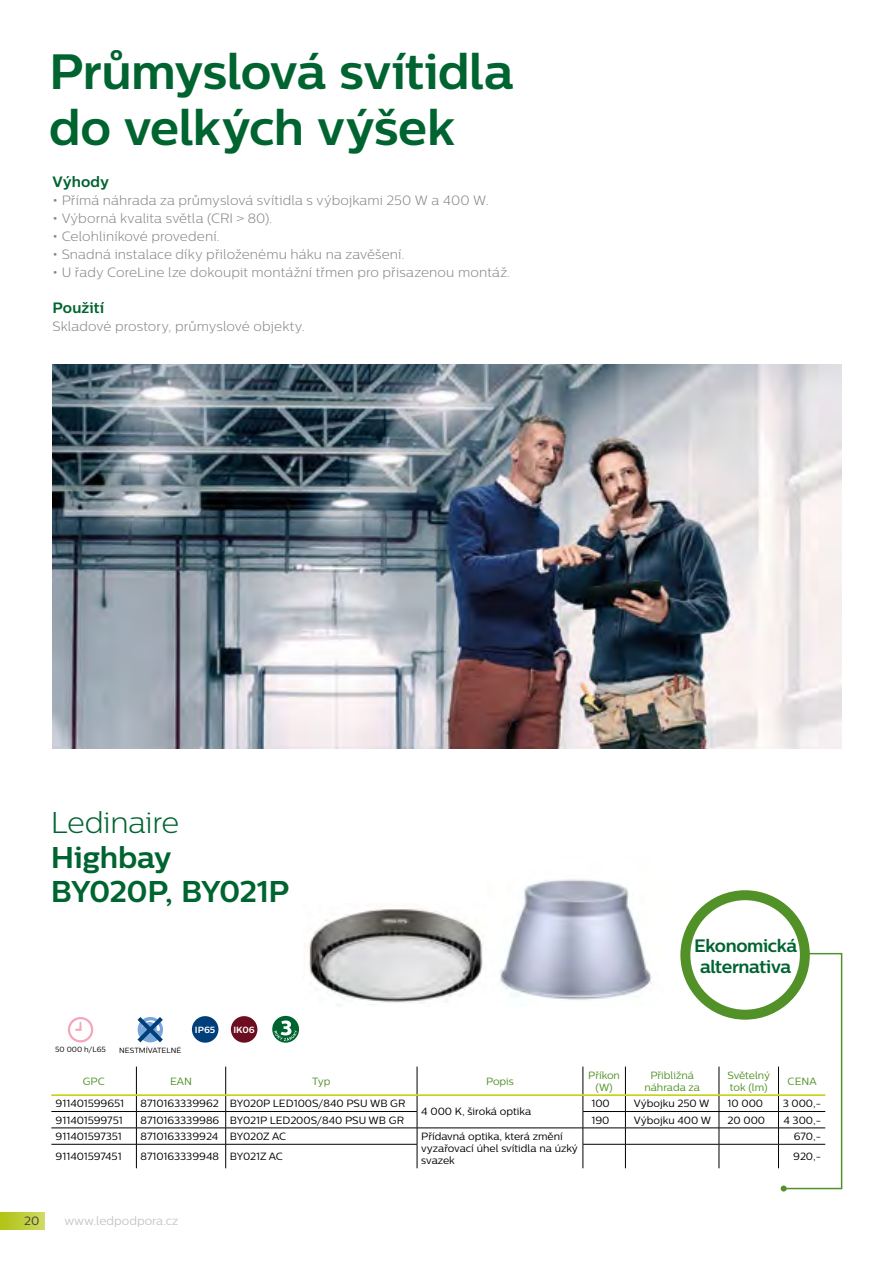
<style>
.page{position:relative;width:893px;height:1263px;background:#fff}
.page>*{position:absolute;margin:0;border:0;box-sizing:border-box;transform-origin:0 0}
.t1{font:700 49.5px/55.5px "Centrale Sans";letter-spacing:-.01em;color:#006430}
.t2{font:700 30px/34.5px "Centrale Sans";letter-spacing:-.015em;color:#006430}
.t3{font:300 30px "Centrale Sans";letter-spacing:-.01em;color:#006430}
.t4{font:700 18px/21px "Centrale Sans";letter-spacing:-.02em;color:#006430;text-align:center}
.t5{font:700 15px "Centrale Sans";letter-spacing:.005em;color:#006430}
.t6{font:300 13.5px "Centrale Sans";letter-spacing:.01em;color:#878787}
.t7{font:12px "Centrale Sans";color:#c6c6c6}
.t8{font:12px "Centrale Sans";color:#3c3c3b}
.t9{font:10.5px/12px "Centrale Sans";color:#000}
.t10{font:10.5px/12px "Centrale Sans";color:#519127;text-align:center}
.t11{font:700 9px "Centrale Sans";color:#fff}
.t12{font:7.5px "Centrale Sans";color:#000}
.s1{font-weight:500}
</style>
<div class="page">
<div style="left:0;top:1212px;width:45px;height:17px;background:linear-gradient(to right,#afc212,#cfda64)"></div>
<img style="left:53px;top:364px;width:789px;height:384px">
<hr style="left:51px;top:1144px;width:85px;height:1px;background:#000">
<hr style="left:137px;top:1144px;width:89px;height:1px;background:#000">
<hr style="left:226px;top:1144px;width:191px;height:1px;background:#000">
<hr style="left:583px;top:1144px;width:42px;height:1px;background:#000">
<hr style="left:626px;top:1144px;width:93px;height:1px;background:#000">
<hr style="left:719px;top:1144px;width:59px;height:1px;background:#000">
<svg style="left:136px;top:1066px;width:1px;height:102px"></svg>
<svg style="left:225px;top:1066px;width:1px;height:102px"></svg>
<svg style="left:417px;top:1066px;width:1px;height:102px"></svg>
<svg style="left:583px;top:1066px;width:1px;height:102px"></svg>
<svg style="left:625px;top:1066px;width:1px;height:102px"></svg>
<svg style="left:719px;top:1066px;width:1px;height:102px"></svg>
<hr style="left:51px;top:1111px;width:85px;height:1px;background:#000">
<hr style="left:136px;top:1111px;width:90px;height:1px;background:#000">
<hr style="left:226px;top:1111px;width:191px;height:1px;background:#000">
<hr style="left:583px;top:1111px;width:42px;height:1px;background:#000">
<hr style="left:625px;top:1111px;width:94px;height:1px;background:#000">
<hr style="left:719px;top:1111px;width:59px;height:1px;background:#000">
<hr style="left:51px;top:1128px;width:85px;height:1px;background:#000">
<hr style="left:136px;top:1128px;width:90px;height:1px;background:#000">
<hr style="left:226px;top:1128px;width:191px;height:1px;background:#000">
<hr style="left:417px;top:1128px;width:166px;height:1px;background:#000">
<hr style="left:583px;top:1128px;width:42px;height:1px;background:#000">
<hr style="left:625px;top:1128px;width:94px;height:1px;background:#000">
<hr style="left:719px;top:1128px;width:59px;height:1px;background:#000">
<hr style="left:51px;top:1094px;width:85px;height:2px;background:#c1ce00">
<hr style="left:136px;top:1094px;width:90px;height:2px;background:#c1ce00">
<hr style="left:226px;top:1094px;width:191px;height:2px;background:#c1ce00">
<hr style="left:417px;top:1094px;width:166px;height:2px;background:#c1ce00">
<hr style="left:583px;top:1094px;width:42px;height:2px;background:#c1ce00">
<hr style="left:625px;top:1094px;width:94px;height:2px;background:#c1ce00">
<hr style="left:719px;top:1094px;width:59px;height:2px;background:#c1ce00">
<svg style="left:778px;top:952px;width:65px;height:239px"></svg>
<div style="left:680px;top:890px;width:130px;height:130px;background:#519127;border-radius:50%"></div>
<div style="left:690px;top:900px;width:110px;height:110px;background:#fff;border-radius:50%"></div>
<img style="left:304px;top:907px;width:179px;height:99px">
<img style="left:500px;top:879px;width:152px;height:122px">
<svg style="left:68px;top:1017px;width:25px;height:25px"></svg>
<svg style="left:138px;top:1017px;width:25px;height:25px"></svg>
<div style="left:231px;top:1016px;width:26px;height:27px;background:#6d0d20;border-radius:50%"></div>
<div style="left:192px;top:1016px;width:26px;height:27px;background:#003f79;border-radius:50%"></div>
<svg style="left:272px;top:1016px;width:27px;height:27px"></svg>
<svg style="left:274px;top:1020px;width:23px;height:21px"></svg>
<h1 class="t1" style="left:49px;top:43px;width:466px">Průmyslová svítidla do velkých výšek</h1>
<h3 class="t5" style="left:53px;top:172px;width:58px">Výhody</h3>
<p class="t6" style="left:53px;top:192px;width:438px"><span class="s1">•</span> Přímá náhrada za průmyslová svítidla s výbojkami 250 W a 400 W.</p>
<p class="t6" style="left:53px;top:210px;width:221px"><span class="s1">•</span> Výborná kvalita světla (CRI &gt; 80).</p>
<p class="t6" style="left:53px;top:228px;width:169px"><span class="s1">•</span> Celohliníkové provedení.</p>
<p class="t6" style="left:53px;top:246px;width:354px"><span class="s1">•</span> Snadná instalace díky přiloženému háku na zavěšení.</p>
<p class="t6" style="left:53px;top:264px;width:459px"><span class="s1">•</span> U řady CoreLine lze dokoupit montážní třmen pro přisazenou montáž.</p>
<h3 class="t5" style="left:53px;top:298px;width:53px">Použití</h3>
<p class="t6" style="left:53px;top:318px;width:254px">Skladové prostory, průmyslové objekty.</p>
<h2 class="t3" style="left:51px;top:805px;width:130px">Ledinaire</h2>
<h2 class="t2" style="left:51px;top:839px;width:240px">Highbay<br>BY020P, BY021P</h2>
<p class="t12" style="left:55px;top:1045px;width:52px">50 000 h/L65</p>
<p class="t12" style="left:119px;top:1046px;width:63px">NESTMÍVATELNÉ</p>
<p class="t11" style="left:195px;top:1024px;width:22px">IP65</p>
<p class="t11" style="left:233px;top:1024px;width:23px">IK06</p>
<h3 class="t4" style="left:694px;top:935px;width:105px">Ekonomická alternativa</h3>
<p class="t10" style="left:83px;top:1075px;width:24px">GPC</p>
<p class="t10" style="left:170px;top:1075px;width:23px">EAN</p>
<p class="t10" style="left:312px;top:1075px;width:20px">Typ</p>
<p class="t10" style="left:486px;top:1075px;width:29px">Popis</p>
<p class="t10" style="left:588px;top:1069px;width:33px">Příkon (W)</p>
<p class="t10" style="left:644px;top:1069px;width:57px">Přibližná náhrada za</p>
<p class="t10" style="left:727px;top:1069px;width:44px;text-align:left">Světelný tok (lm)</p>
<p class="t10" style="left:788px;top:1075px;width:31px">CENA</p>
<p class="t9" style="left:56px;top:1097px;width:70px">911401599651</p>
<p class="t9" style="left:141px;top:1097px;width:266px">8710163339962 BY020P LED100S/840 PSU WB GR</p>
<p class="t9" style="left:421px;top:1105px;width:111px">4 000 K, široká optika</p>
<p class="t9" style="left:591px;top:1097px;width:20px">100</p>
<p class="t9" style="left:634px;top:1097px;width:77px">Výbojku 250 W</p>
<p class="t9" style="left:727px;top:1097px;width:37px">10 000</p>
<p class="t9" style="left:783px;top:1097px;width:40px">3 000,-</p>
<p class="t9" style="left:56px;top:1114px;width:69px">911401599751</p>
<p class="t9" style="left:141px;top:1114px;width:265px">8710163339986 BY021P LED200S/840 PSU WB GR</p>
<p class="t9" style="left:591px;top:1114px;width:20px">190</p>
<p class="t9" style="left:634px;top:1114px;width:79px">Výbojku 400 W</p>
<p class="t9" style="left:727px;top:1114px;width:39px">20 000</p>
<p class="t9" style="left:783px;top:1114px;width:39px">4 300,-</p>
<p class="t9" style="left:56px;top:1130px;width:68px">911401597351</p>
<p class="t9" style="left:141px;top:1130px;width:147px">8710163339924 BY020Z AC</p>
<p class="t9" style="left:421px;top:1130px;width:158px">Přídavná optika, která změní vyzařovací úhel svítidla na úzký svazek</p>
<p class="t9" style="left:794px;top:1130px;width:29px">670,-</p>
<p class="t9" style="left:56px;top:1150px;width:68px">911401597451</p>
<p class="t9" style="left:141px;top:1150px;width:144px">8710163339948 BY021Z AC</p>
<p class="t9" style="left:793px;top:1150px;width:29px">920,-</p>
<p class="t8" style="left:24px;top:1214px;width:17px">20</p>
<p class="t7" style="left:64px;top:1214px;width:115px">www.ledpodpora.cz</p>
</div>
